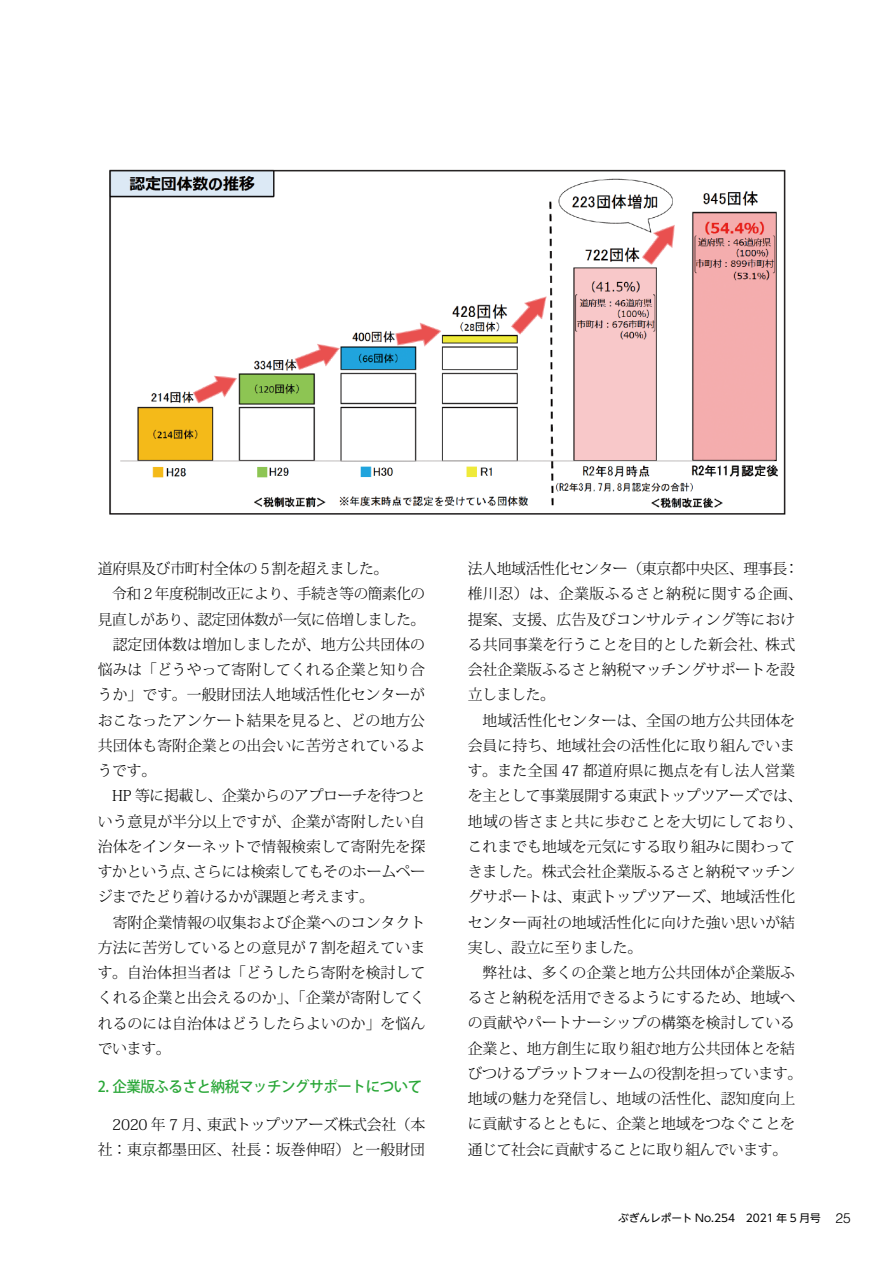
<style>
.page{position:relative;width:893px;height:1263px;background:#fff}
.page>*{position:absolute;margin:0;border:0;box-sizing:border-box;transform-origin:0 0}
.t1{font:300 14.85px/25.2px "Koz Min Pr 6 N";color:#000}
.t2{font:300 14.85px/25.2px "Koz Min Pr 6 N";letter-spacing:-.025em;color:#000}
.t3{font:500 14.85px "Koz Go Pr 6 N";letter-spacing:-.025em;color:#2aa738}
.t4{font:10.65px "UD Shin Go NT Pro";color:#000}
.s1{font-family:"Helvetica LT Std";font-weight:300;font-size:13.8px}
</style>
<div class="page">
<img style="left:109px;top:169px;width:677px;height:346px">
<p class="t2" style="left:98px;top:556px;width:292px">道府県及び市町村全体の５割を超えました。</p>
<p class="t2" style="left:112px;top:582px;width:314px">令和２年度税制改正により、手続き等の簡素化の</p>
<p class="t2" style="left:98px;top:607px;width:329px">見直しがあり、認定団体数が一気に倍増しました。</p>
<p class="t1" style="left:98px;top:632px;width:329px">　認定団体数は増加しましたが、地方公共団体の</p>
<p class="t1" style="left:98px;top:657px;width:329px">悩みは「どうやって寄附してくれる企業と知り合</p>
<p class="t1" style="left:98px;top:683px;width:329px">うか」です。一般財団法人地域活性化センターが</p>
<p class="t1" style="left:98px;top:708px;width:329px">おこなったアンケート結果を見ると、どの地方公</p>
<p class="t1" style="left:98px;top:733px;width:329px">共団体も寄附企業との出会いに苦労されているよ</p>
<p class="t1" style="left:98px;top:758px;width:60px">うです。</p>
<p class="t2" style="left:98px;top:784px;width:329px">　HP 等に掲載し、企業からのアプローチを待つと</p>
<p class="t1" style="left:98px;top:809px;width:329px">いう意見が半分以上ですが、企業が寄附したい自</p>
<p class="t1" style="left:98px;top:834px;width:329px">治体をインターネットで情報検索して寄附先を探</p>
<p class="t2" style="left:98px;top:859px;width:329px">すかという点、さらには検索してもそのホームペー</p>
<p class="t2" style="left:98px;top:885px;width:278px">ジまでたどり着けるかが課題と考えます。</p>
<p class="t1" style="left:98px;top:910px;width:329px">　寄附企業情報の収集および企業へのコンタクト</p>
<p class="t1" style="left:98px;top:935px;width:329px">方法に苦労しているとの意見が７割を超えていま</p>
<p class="t1" style="left:98px;top:960px;width:329px">す。自治体担当者は「どうしたら寄附を検討して</p>
<p class="t1" style="left:98px;top:985px;width:329px">くれる企業と出会えるのか」、「企業が寄附してく</p>
<p class="t1" style="left:98px;top:1011px;width:329px">れるのには自治体はどうしたらよいのか」を悩ん</p>
<p class="t1" style="left:98px;top:1036px;width:74px">でいます。</p>
<p class="t3" style="left:98px;top:1078px;width:326px">2. 企業版ふるさと納税マッチングサポートについて</p>
<p class="t2" style="left:98px;top:1112px;width:329px">　2020 年 7 月、東武トップツアーズ株式会社（本社：東京都墨田区、社長：坂巻伸昭）と一般財団</p>
<p class="t1" style="left:468px;top:556px;width:336px">法人地域活性化センター（東京都中央区、理事長：椎川忍）は、企業版ふるさと納税に関する企画、提案、支援、広告及びコンサルティング等における共同事業を行うことを目的とした新会社、株式会社企業版ふるさと納税マッチングサポートを設立しました。<br>　地域活性化センターは、全国の地方公共団体を会員に持ち、地域社会の活性化に取り組んでいます。また全国 47 都道府県に拠点を有し法人営業を主として事業展開する東武トップツアーズでは、地域の皆さまと共に歩むことを大切にしており、これまでも地域を元気にする取り組みに関わってきました。株式会社企業版ふるさと納税マッチングサポートは、東武トップツアーズ、地域活性化センター両社の地域活性化に向けた強い思いが結実し、設立に至りました。<br>　弊社は、多くの企業と地方公共団体が企業版ふるさと納税を活用できるようにするため、地域への貢献やパートナーシップの構築を検討している企業と、地方創生に取り組む地方公共団体とを結びつけるプラットフォームの役割を担っています。地域の魅力を発信し、地域の活性化、認知度向上に貢献するとともに、企業と地域をつなぐことを通じて社会に貢献することに取り組んでいます。</p>
<p class="t4" style="left:618px;top:1210px;width:234px">ぶぎんレポート No.254　2021 年 5 月号 <span class="s1">25</span></p>
</div>
